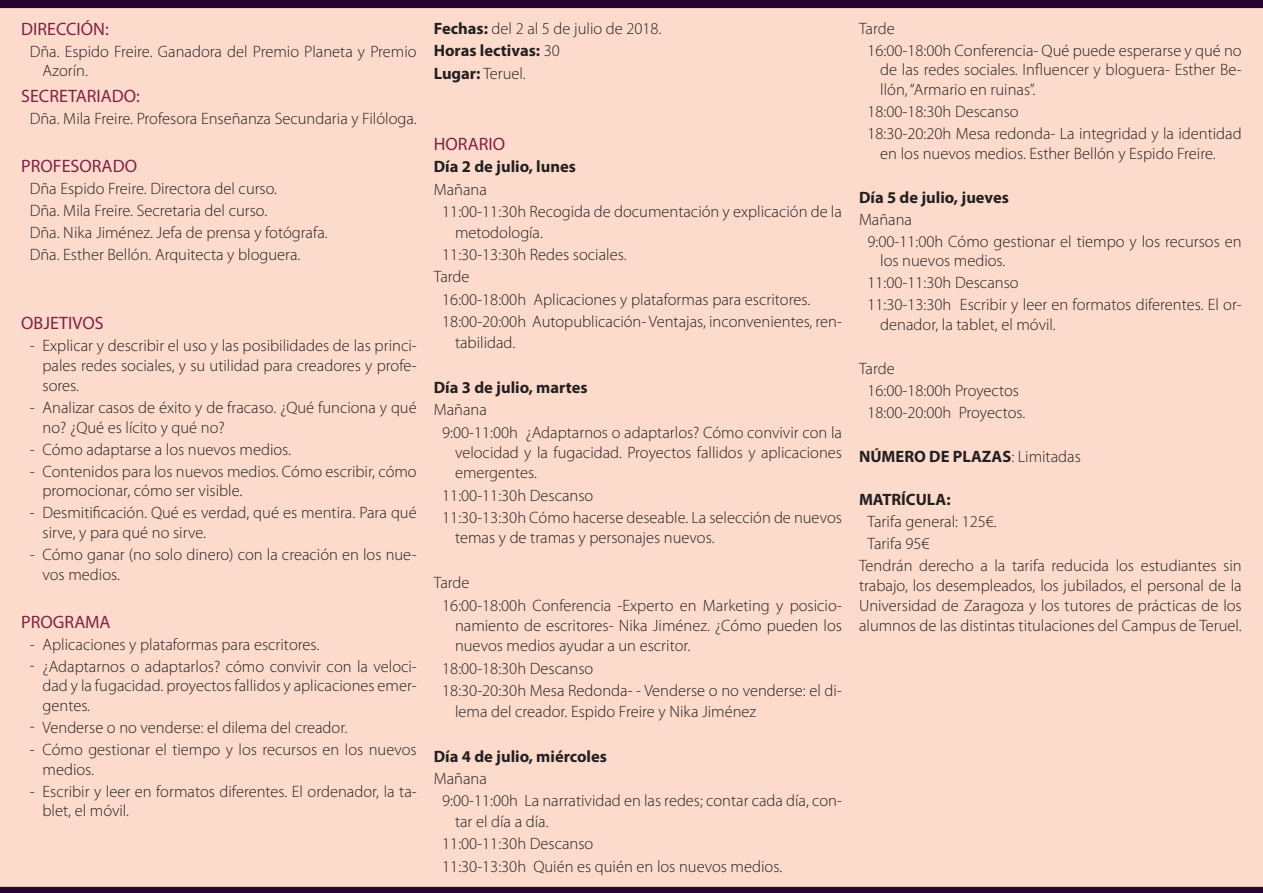
<style>
.page{position:relative;width:1263px;height:893px;background:#fddbcc}
.page>*{position:absolute;margin:0;border:0;box-sizing:border-box;transform-origin:0 0}
.TITULETES{font:18px "Myriad Pro";color:#802345}
.guiones_5{font:300 16.5px/19.8px "Myriad Pro";color:#231f20}
.TEXTO{font:300 16.5px/19.8px "Myriad Pro";color:#231f20;text-align:justify}
.TEXTO-2{font:700 16.5px "Myriad Pro";color:#231f20}
.s1{font-weight:700}
.s2{font-weight:300}
</style>
<div class="page">
<p class="TITULETES" style="left:21px;top:18px;width:89px">DIRECCIÓN:</p>
<p class="guiones_5" style="left:43px;top:41px;width:376px;text-indent:-13px">Dña. Espido Freire. Ganadora del Premio Planeta y Premio<br>Azorín.</p>
<p class="TITULETES" style="left:21px;top:85px;width:120px">SECRETARIADO:</p>
<p class="guiones_5" style="left:30px;top:109px;width:388px">Dña. Mila Freire. Profesora Enseñanza Secundaria y Filóloga.</p>
<p class="TITULETES" style="left:21px;top:155px;width:117px">PROFESORADO</p>
<p class="guiones_5" style="left:30px;top:178px;width:249px">Dña Espido Freire. Directora del curso.</p>
<p class="guiones_5" style="left:30px;top:200px;width:239px">Dña. Mila Freire. Secretaria del curso.</p>
<p class="guiones_5" style="left:30px;top:222px;width:299px">Dña. Nika Jiménez. Jefa de prensa y fotógrafa.</p>
<p class="guiones_5" style="left:30px;top:244px;width:272px">Dña. Esther Bellón. Arquitecta y bloguera.</p>
<p class="TITULETES" style="left:21px;top:312px;width:84px">OBJETIVOS</p>
<p class="guiones_5" style="left:43px;top:336px;width:376px;text-align:justify;text-indent:-13px">- Explicar y describir el uso y las posibilidades de las princi&shy;pales redes sociales, y su utilidad para creadores y profe&shy;sores.</p>
<p class="guiones_5" style="left:43px;top:397px;width:376px;text-indent:-13px">- Analizar casos de éxito y de fracaso. ¿Qué funciona y qué no? ¿Qué es lícito y qué no?</p>
<p class="guiones_5" style="left:30px;top:439px;width:263px">- Cómo adaptarse a los nuevos medios.</p>
<p class="guiones_5" style="left:43px;top:461px;width:376px;text-indent:-13px">- Contenidos para los nuevos medios. Cómo escribir, cómo promocionar, cómo ser visible.</p>
<p class="guiones_5" style="left:43px;top:503px;width:376px;text-indent:-13px">- Desmitificación. Qué es verdad, qué es mentira. Para qué sirve, y para qué no sirve.</p>
<p class="guiones_5" style="left:43px;top:544px;width:376px;text-indent:-13px">- Cómo ganar (no solo dinero) con la creación en los nue&shy;vos medios.</p>
<p class="TITULETES" style="left:21px;top:610px;width:91px">PROGRAMA</p>
<p class="guiones_5" style="left:30px;top:634px;width:291px">- Aplicaciones y plataformas para escritores.</p>
<p class="guiones_5" style="left:43px;top:656px;width:376px;text-align:justify;text-indent:-13px">- ¿Adaptarnos o adaptarlos? cómo convivir con la veloci&shy;dad y la fugacidad. proyectos fallidos y aplicaciones emer&shy;gentes.</p>
<p class="guiones_5" style="left:30px;top:717px;width:319px">- Venderse o no venderse: el dilema del creador.</p>
<p class="guiones_5" style="left:43px;top:739px;width:376px;text-indent:-13px">- Cómo gestionar el tiempo y los recursos en los nuevos medios.</p>
<p class="guiones_5" style="left:43px;top:781px;width:376px;text-indent:-13px">- Escribir y leer en formatos diferentes. El ordenador, la ta&shy;blet, el móvil.</p>
<p class="TEXTO" style="left:434px;top:18px;width:229px"><span class="s1">Fechas:</span> del 2 al 5 de julio de 2018.</p>
<p class="TEXTO-2" style="left:434px;top:40px;width:128px">Horas lectivas: <span class="s2">30</span></p>
<p class="TEXTO" style="left:434px;top:63px;width:94px"><span class="s1">Lugar:</span> Teruel.</p>
<p class="TITULETES" style="left:434px;top:133px;width:73px">HORARIO</p>
<p class="TEXTO-2" style="left:434px;top:156px;width:144px">Día 2 de julio, lunes</p>
<p class="TEXTO" style="left:434px;top:179px;width:55px">Mañana</p>
<p class="guiones_5" style="left:455px;top:201px;width:388px;line-height:20.4px;text-indent:-13px">11:00-11:30h Recogida de documentación y explicación de la metodología.</p>
<p class="guiones_5" style="left:442px;top:244px;width:186px">11:30-13:30h Redes sociales.</p>
<p class="TEXTO" style="left:434px;top:267px;width:37px">Tarde</p>
<p class="guiones_5" style="left:442px;top:289px;width:369px">16:00-18:00h Aplicaciones y plataformas para escritores.</p>
<p class="guiones_5" style="left:455px;top:311px;width:388px;line-height:20.4px;text-indent:-13px">18:00-20:00h Autopublicación- Ventajas, inconvenientes, ren&shy;tabilidad.</p>
<p class="TEXTO-2" style="left:434px;top:376px;width:155px">Día 3 de julio, martes</p>
<p class="TEXTO" style="left:434px;top:399px;width:55px">Mañana</p>
<p class="guiones_5" style="left:455px;top:422px;width:388px;line-height:20.4px;text-align:justify;text-indent:-13px">9:00-11:00h ¿Adaptarnos o adaptarlos? Cómo convivir con la velocidad y la fugacidad. Proyectos fallidos y aplicaciones emergentes.</p>
<p class="guiones_5" style="left:442px;top:485px;width:153px">11:00-11:30h Descanso</p>
<p class="guiones_5" style="left:455px;top:507px;width:388px;line-height:20.4px;text-indent:-13px">11:30-13:30h Cómo hacerse deseable. La selección de nuevos temas y de tramas y personajes nuevos.</p>
<p class="TEXTO" style="left:434px;top:573px;width:37px">Tarde</p>
<p class="guiones_5" style="left:455px;top:595px;width:388px;line-height:20.4px;text-align:justify;text-indent:-13px">16:00-18:00h Conferencia -Experto en Marketing y posicio&shy;namiento de escritores- Nika Jiménez. ¿Cómo pueden los nuevos medios ayudar a un escritor.</p>
<p class="guiones_5" style="left:442px;top:658px;width:153px">18:00-18:30h Descanso</p>
<p class="guiones_5" style="left:455px;top:680px;width:388px;line-height:20.4px;text-indent:-13px">18:30-20:30h Mesa Redonda- - Venderse o no venderse: el di&shy;lema del creador. Espido Freire y Nika Jiménez</p>
<p class="TEXTO-2" style="left:434px;top:745px;width:175px">Día 4 de julio, miércoles</p>
<p class="TEXTO" style="left:434px;top:768px;width:55px">Mañana</p>
<p class="guiones_5" style="left:455px;top:791px;width:388px;line-height:20.4px;text-indent:-13px">9:00-11:00h La narratividad en las redes; contar cada día, con&shy;tar el día a día.</p>
<p class="guiones_5" style="left:442px;top:834px;width:153px">11:00-11:30h Descanso</p>
<p class="guiones_5" style="left:442px;top:856px;width:341px">11:30-13:30h Quién es quién en los nuevos medios.</p>
<p class="TEXTO" style="left:859px;top:18px;width:37px">Tarde</p>
<p class="guiones_5" style="left:880px;top:40px;width:363px;text-align:justify;text-indent:-13px">16:00-18:00h Conferencia- Qué puede esperarse y qué no de las redes sociales. Influencer y bloguera- Esther Be&shy;llón, “Armario en ruinas”.</p>
<p class="guiones_5" style="left:867px;top:102px;width:153px">18:00-18:30h Descanso</p>
<p class="guiones_5" style="left:880px;top:123px;width:363px;text-indent:-13px">18:30-20:20h Mesa redonda- La integridad y la identidad en los nuevos medios. Esther Bellón y Espido Freire.</p>
<p class="TEXTO-2" style="left:859px;top:186px;width:151px">Día 5 de julio, jueves</p>
<p class="TEXTO" style="left:859px;top:209px;width:55px">Mañana</p>
<p class="guiones_5" style="left:880px;top:231px;width:363px;text-indent:-13px">9:00-11:00h Cómo gestionar el tiempo y los recursos en los nuevos medios.</p>
<p class="guiones_5" style="left:867px;top:273px;width:153px">11:00-11:30h Descanso</p>
<p class="guiones_5" style="left:880px;top:295px;width:363px;text-indent:-13px">11:30-13:30h Escribir y leer en formatos diferentes. El or&shy;denador, la tablet, el móvil.</p>
<p class="TEXTO" style="left:859px;top:358px;width:37px">Tarde</p>
<p class="guiones_5" style="left:867px;top:380px;width:153px">16:00-18:00h Proyectos</p>
<p class="guiones_5" style="left:867px;top:402px;width:159px">18:00-20:00h Proyectos.</p>
<p class="TEXTO-2" style="left:859px;top:445px;width:223px">NÚMERO DE PLAZAS<span class="s2">: Limitadas</span></p>
<p class="TEXTO-2" style="left:859px;top:489px;width:93px">MATRÍCULA:</p>
<p class="guiones_5" style="left:867px;top:512px;width:131px">Tarifa general: 125€.</p>
<p class="guiones_5" style="left:867px;top:534px;width:64px">Tarifa 95€</p>
<p class="TEXTO" style="left:859px;top:556px;width:384px">Tendrán derecho a la tarifa reducida los estudiantes sin trabajo, los desempleados, los jubilados, el personal de la Universidad de Zaragoza y los tutores de prácticas de los alumnos de las distintas titulaciones del Campus de Teruel.</p>
</div>
